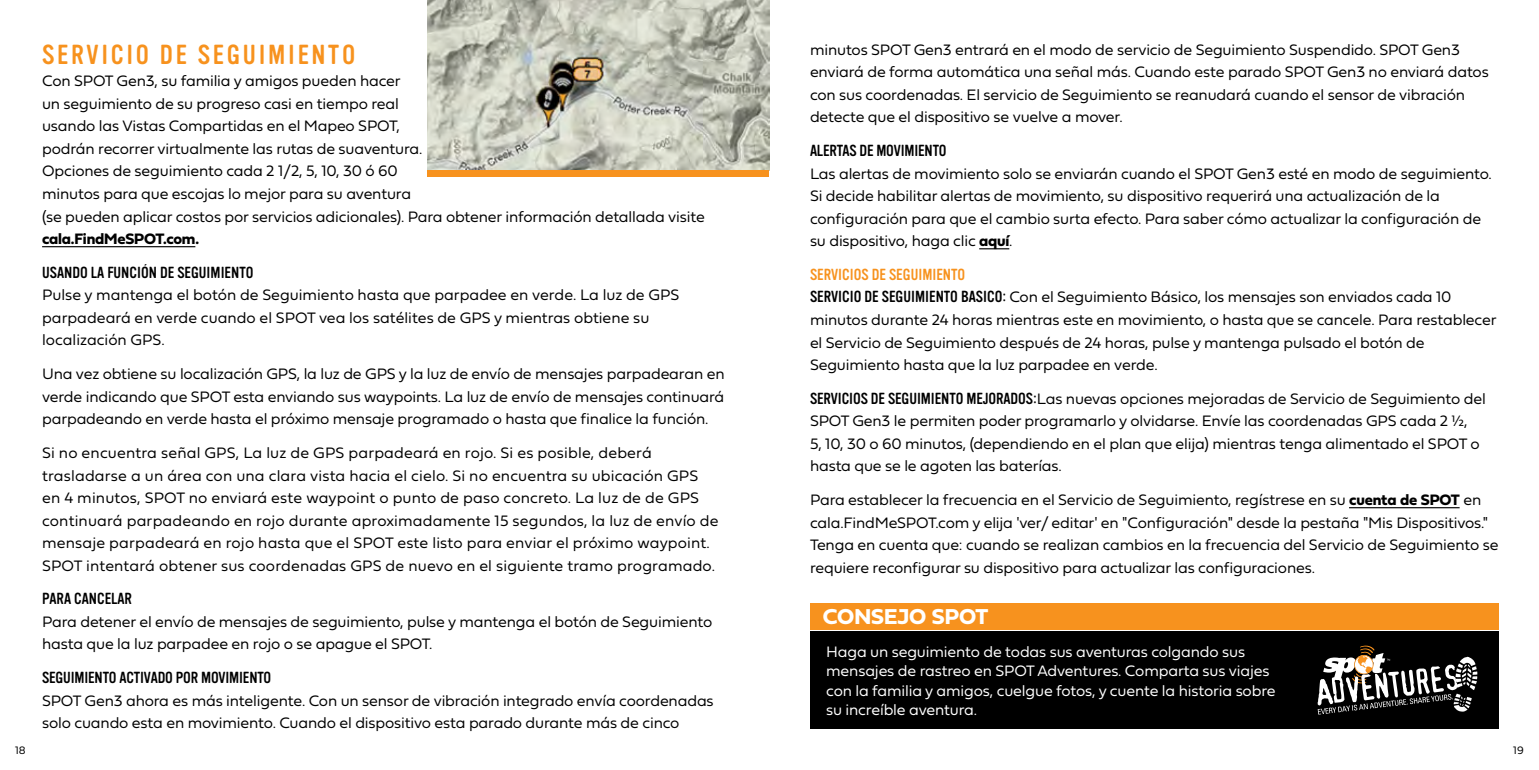
<style>
.page{position:relative;width:1539px;height:770px;background:#fff}
.page>*{position:absolute;margin:0;border:0;box-sizing:border-box;transform-origin:0 0}
.t1{font:27px "Vinyl OT";letter-spacing:.1em;color:#f7921e}
.t2{font:22.5px "Fieldwork Geo Bold";color:#fff}
.t3{font:15.75px/22.5px "Fieldwork Geo Light";letter-spacing:-.01em;color:#000}
.t4{font:15.75px/22.5px "Fieldwork Geo Light";letter-spacing:.01em;color:#000}
.t5{font:15.75px/19.1px "Fieldwork Geo Light";letter-spacing:-.01em;color:#fff}
.t6{font:15.75px "Vinyl OT";letter-spacing:-.01em;color:#000}
.t7{font:15.75px "Vinyl OT";color:#f7921e}
.t8{font:15.75px "Fieldwork Geo Bold";letter-spacing:-.01em;color:#000}
.t9{font:11.25px "Fieldwork Geo Light";color:#000}
.s1{font-family:"Fieldwork Geo Bold"}
.s2{font-family:"Vinyl OT"}
</style>
<div class="page">
<hr style="left:42px;top:246px;width:153px;height:1px;background:#000">
<hr style="left:979px;top:248px;width:30px;height:1px;background:#000">
<hr style="left:1349px;top:507px;width:111px;height:1px;background:#000">
<img style="left:428px;top:0;width:341px;height:170px">
<div style="left:428px;top:170px;width:341px;height:7px;background:#f7921e"></div>
<div style="left:810px;top:631px;width:688px;height:97px;background:#000"></div>
<div style="left:810px;top:602px;width:688px;height:27px;background:#f7921e"></div>
<svg style="left:1318px;top:645px;width:159px;height:69px"></svg>
<h1 class="t1" style="left:42px;top:40px;width:315px">SERVICIO DE SEGUIMIENTO</h1>
<p class="t3" style="left:42px;top:69px;width:664px">Con SPOT Gen3, su familia y amigos pueden hacer<br>un seguimiento de su progreso casi en tiempo real<br>usando las Vistas Compartidas en el Mapeo SPOT,<br>podrán recorrer virtualmente las rutas de suaventura.<br>Opciones de seguimiento cada 2 1/2, 5, 10, 30 ó 60<br>minutos para que escojas lo mejor para su aventura<br>(se pueden aplicar costos por servicios adicionales). Para obtener información detallada visite</p>
<p class="t8" style="left:42px;top:226px;width:158px">cala.FindMeSPOT.com.</p>
<p class="t6" style="left:42px;top:264px;width:213px">USANDO LA FUNCIÓN DE SEGUIMIENTO</p>
<p class="t3" style="left:42px;top:283px;width:639px">Pulse y mantenga el botón de Seguimiento hasta que parpadee en verde. La luz de GPS parpadeará en verde cuando el SPOT vea los satélites de GPS y mientras obtiene su localización GPS.</p>
<p class="t3" style="left:42px;top:362px;width:684px;text-align:justify">Una vez obtiene su localización GPS, la luz de GPS y la luz de envío de mensajes parpadearan en verde indicando que SPOT esta enviando sus waypoints. La luz de envío de mensajes continuará parpadeando en verde hasta el próximo mensaje programado o hasta que finalice la función.</p>
<p class="t4" style="left:42px;top:440px;width:678px">Si no encuentra señal GPS, La luz de GPS parpadeará en rojo. Si es posible, deberá trasladarse a un área con una clara vista hacia el cielo. Si no encuentra su ubicación GPS en 4 minutos, SPOT no enviará este waypoint o punto de paso concreto. La luz de de GPS continuará parpadeando en rojo durante aproximadamente 15 segundos, la luz de envío de mensaje parpadeará en rojo hasta que el SPOT este listo para enviar el próximo waypoint.<br>SPOT intentará obtener sus coordenadas GPS de nuevo en el siguiente tramo programado.</p>
<p class="t6" style="left:42px;top:590px;width:91px">PARA CANCELAR</p>
<p class="t3" style="left:42px;top:609px;width:672px">Para detener el envío de mensajes de seguimiento, pulse y mantenga el botón de Seguimiento hasta que la luz parpadee en rojo o se apague el SPOT.</p>
<p class="t6" style="left:42px;top:669px;width:231px">SEGUIMIENTO ACTIVADO POR MOVIMIENTO</p>
<p class="t3" style="left:42px;top:688px;width:673px">SPOT Gen3 ahora es más inteligente. Con un sensor de vibración integrado envía coordenadas solo cuando esta en movimiento. Cuando el dispositivo esta parado durante más de cinco</p>
<p class="t3" style="left:810px;top:37px;width:680px">minutos SPOT Gen3 entrará en el modo de servicio de Seguimiento Suspendido. SPOT Gen3 enviará de forma automática una señal más. Cuando este parado SPOT Gen3 no enviará datos con sus coordenadas. El servicio de Seguimiento se reanudará cuando el sensor de vibración detecte que el dispositivo se vuelve a mover.</p>
<p class="t6" style="left:810px;top:142px;width:138px">ALERTAS DE MOVIMIENTO</p>
<p class="t3" style="left:810px;top:161px;width:683px">Las alertas de movimiento solo se enviarán cuando el SPOT Gen3 esté en modo de seguimiento.<br>Si decide habilitar alertas de movimiento, su dispositivo requerirá una actualización de la configuración para que el cambio surta efecto. Para saber cómo actualizar la configuración de su dispositivo, haga clic <span class="s1">aquí</span>.</p>
<p class="t7" style="left:810px;top:266px;width:157px">SERVICIOS DE SEGUIMIENTO</p>
<p class="t3" style="left:810px;top:285px;width:688px"><span class="s2">SERVICIO DE SEGUIMIENTO BASICO:</span> Con el Seguimiento Básico, los mensajes son enviados cada 10 minutos durante 24 horas mientras este en movimiento, o hasta que se cancele. Para restablecer el Servicio de Seguimiento después de 24 horas, pulse y mantenga pulsado el botón de Seguimiento hasta que la luz parpadee en verde.</p>
<p class="t3" style="left:810px;top:386px;width:677px"><span class="s2">SERVICIOS DE SEGUIMIENTO MEJORADOS:</span>Las nuevas opciones mejoradas de Servicio de Seguimiento del SPOT Gen3 le permiten poder programarlo y olvidarse. Envíe las coordenadas GPS cada 2 ½,<br>5, 10, 30 o 60 minutos, (dependiendo en el plan que elija) mientras tenga alimentado el SPOT o hasta que se le agoten las baterías.</p>
<p class="t3" style="left:810px;top:488px;width:690px">Para establecer la frecuencia en el Servicio de Seguimiento, regístrese en su <span class="s1">cuenta de SPOT</span> en cala.FindMeSPOT.com y elija 'ver/ editar' en "Configuración" desde la pestaña "Mis Dispositivos." Tenga en cuenta que: cuando se realizan cambios en la frecuencia del Servicio de Seguimiento se requiere reconfigurar su dispositivo para actualizar las configuraciones.</p>
<h2 class="t2" style="left:823px;top:599px;width:167px">CONSEJO SPOT</h2>
<p class="t5" style="left:826px;top:641px;width:451px">Haga un seguimiento de todas sus aventuras colgando sus mensajes de rastreo en SPOT Adventures. Comparta sus viajes con la familia y amigos, cuelgue fotos, y cuente la historia sobre su increíble aventura.</p>
<p class="t9" style="left:15px;top:741px;width:12px">18</p>
<p class="t9" style="left:1513px;top:741px;width:12px">19</p>
</div>
